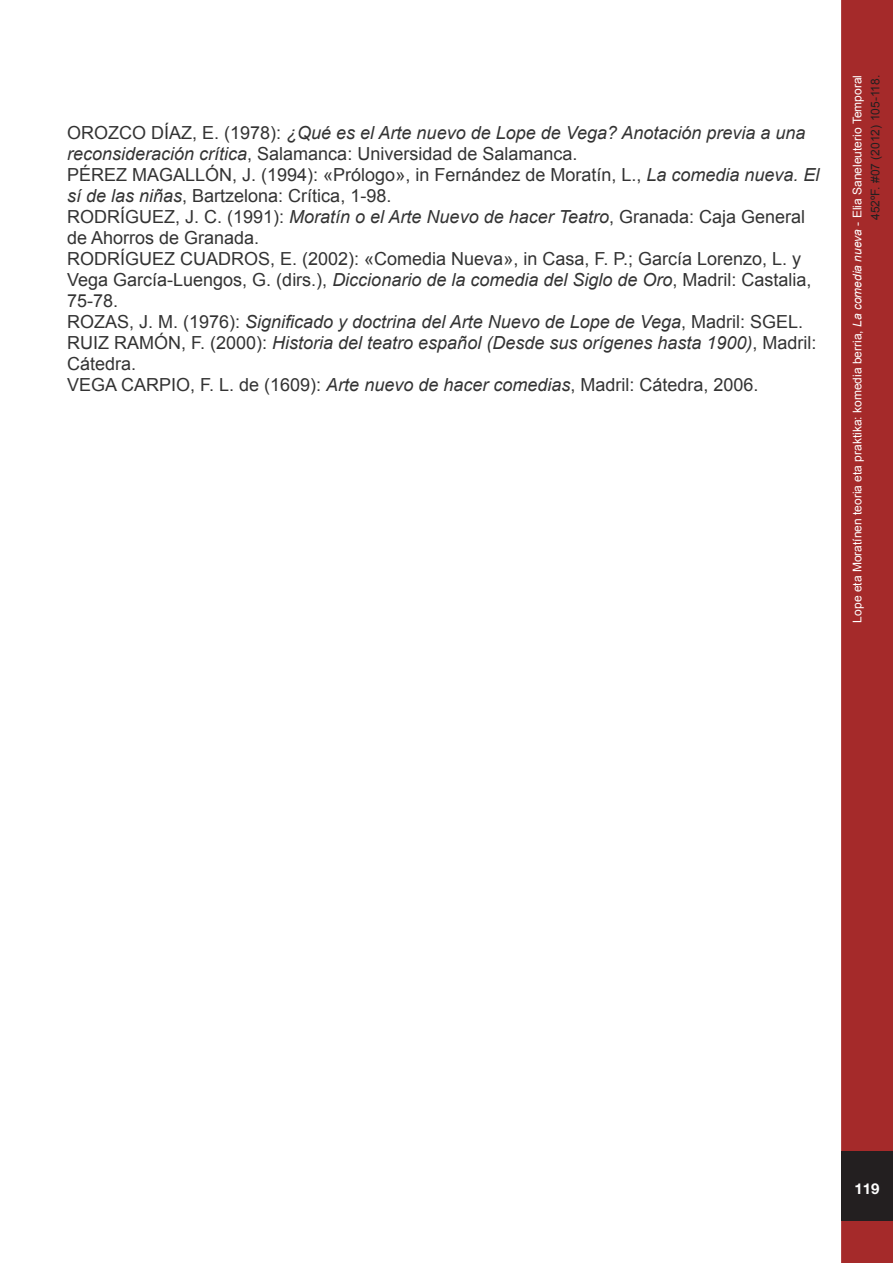
<style>
.page{position:relative;width:893px;height:1263px;background:#fff}
.page>*{position:absolute;margin:0;border:0;box-sizing:border-box;transform-origin:0 0}
.t1{font:18px/21px "Arial";color:#333}
.t2{font:italic 18px/21px "Arial";color:#333}
.t3{font:700 15px "Helvetica Neue";color:#fff}
.t4{font:12px/18px "Arial";color:#fff;text-align:right}
.s1{font-style:normal}
.s2{font-style:italic}
.s3{color:#231f20}
</style>
<div class="page">
<div style="left:843px;top:2px;width:48px;height:1259px;background:#a52a2a"></div>
<div style="left:841px;top:0;width:52px;height:1263px;border:3px solid #a52a2a"></div>
<div style="left:841px;top:1151px;width:52px;height:70px;background:#231f20"></div>
<p class="t2" style="left:67px;top:123px;width:740px"><span class="s1">OROZCO DÍAZ, E. (1978):</span> ¿Qué es el Arte nuevo de Lope de Vega? Anotación previa a una reconsideración crítica<span class="s1">, Salamanca: Universidad de Salamanca.</span></p>
<p class="t1" style="left:67px;top:164px;width:754px">PÉREZ MAGALLÓN, J. (1994): «Prólogo», in Fernández de Moratín, L., <span class="s2">La comedia nueva. El sí de las niñas</span>, Bartzelona: Crítica, 1-98.</p>
<p class="t1" style="left:67px;top:206px;width:739px">RODRÍGUEZ, J. C. (1991): <span class="s2">Moratín o el Arte Nuevo de hacer Teatro</span>, Granada: Caja General de Ahorros de Granada.</p>
<p class="t1" style="left:67px;top:248px;width:746px">RODRÍGUEZ CUADROS, E. (2002): «Comedia Nueva», in Casa, F. P.; García Lorenzo, L. y<br>Vega García-Luengos, G. (dirs.), <span class="s2">Diccionario de la comedia del Siglo de Oro</span>, Madril: Castalia,<br>75-78.</p>
<p class="t2" style="left:67px;top:312px;width:738px"><span class="s1">ROZAS, J. M. (1976):</span> Significado y doctrina del Arte Nuevo de Lope de Vega<span class="s1">, Madril: SGEL.</span></p>
<p class="t2" style="left:67px;top:333px;width:751px"><span class="s1">RUIZ RAMÓN, F. (2000):</span> Historia del teatro español (Desde sus orígenes hasta 1900)<span class="s1">, Madril:<br>Cátedra.</span></p>
<p class="t1" style="left:67px;top:374px;width:693px">VEGA CARPIO, F. L. de (1609): <span class="s2">Arte nuevo de hacer comedias</span>, Madril: Cátedra, 2006.</p>
<p class="t4" style="left:848px;top:622px;width:549px;rotate:-90deg">Lope eta Moratínen teoria eta praktika: komedia berria, <span class="s2">La comedia nueva</span> - Elia Saneleuterio Temporal<br><span class="s3">452ºF. #07 (2012) 105-118.</span></p>
<p class="t3" style="left:854px;top:1179px;width:27px">119</p>
</div>
